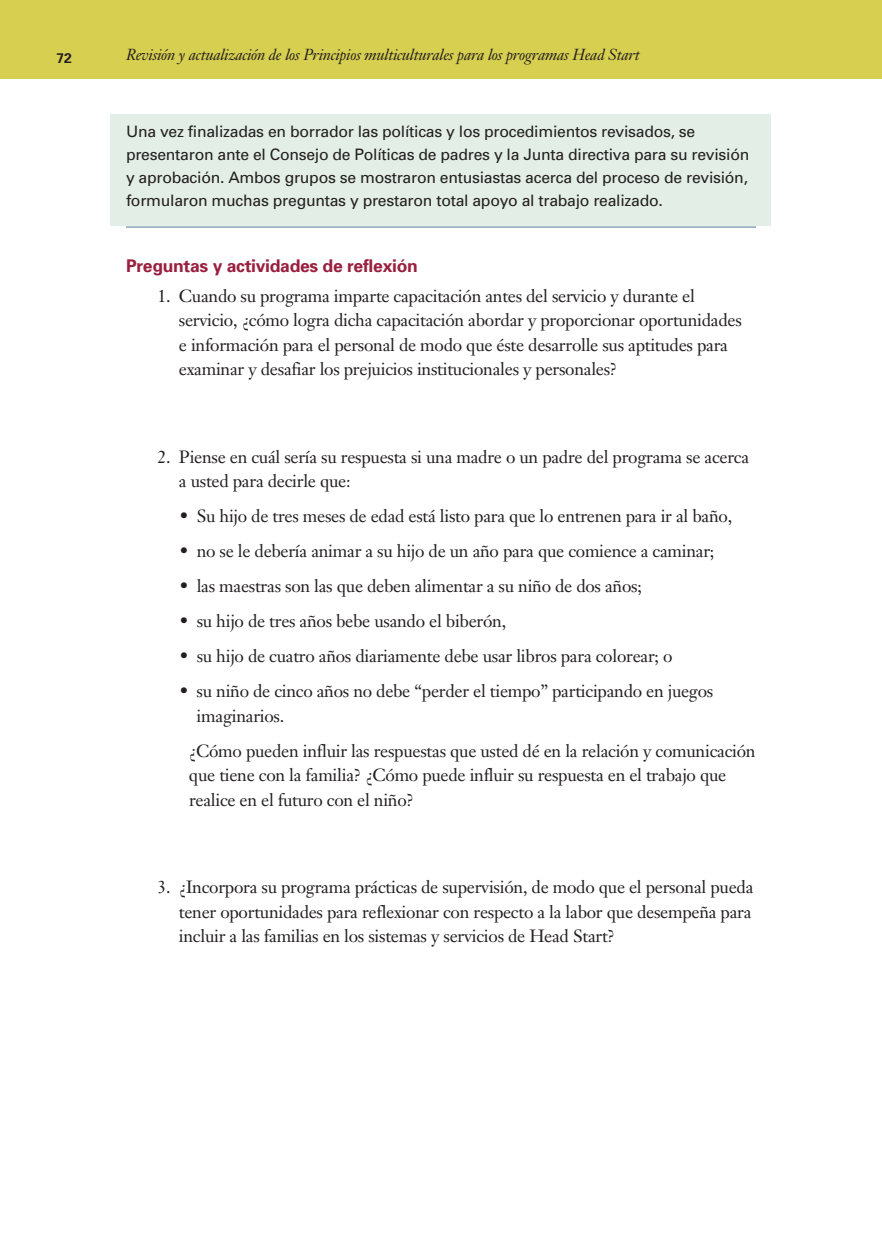
<style>
.page{position:relative;width:882px;height:1260px;background:#fff}
.page>*{position:absolute;margin:0;border:0;box-sizing:border-box;transform-origin:0 0}
.t1{font:17.5px/24.5px "Janson Text";letter-spacing:-.015em;color:#231f20}
.t2{font:700 17.5px "Univers";letter-spacing:-.015em;color:#99203f}
.t3{font:15.75px/22.8px "Univers";letter-spacing:-.015em;color:#231f20}
.t4{font:italic 15.75px "Janson Text";letter-spacing:-.015em;color:#231f20}
.t5{font:700 14px "Univers";color:#231f20}
</style>
<div class="page">
<div style="left:110px;top:114px;width:661px;height:111px;background:#e3efe6"></div>
<div style="left:0;top:0;width:882px;height:79px;background:#d7cf50"></div>
<hr style="left:126px;top:227px;width:630px;height:1px;background:#4e7992">
<p class="t5" style="left:57px;top:53px;width:17px">72</p>
<p class="t4" style="left:126px;top:49px;width:515px">Revisión y actualización de los Principios multiculturales para los programas Head Start</p>
<p class="t3" style="left:126px;top:122px;width:625px">Una vez finalizadas en borrador las políticas y los procedimientos revisados, se presentaron ante el Consejo de Políticas de padres y la Junta directiva para su revisión y aprobación. Ambos grupos se mostraron entusiastas acerca del proceso de revisión, formularon muchas preguntas y prestaron total apoyo al trabajo realizado.</p>
<h2 class="t2" style="left:126px;top:259px;width:293px">Preguntas y actividades de reflexión</h2>
<p class="t1" style="left:179px;top:285px;width:564px;text-indent:-21px">1. Cuando su programa imparte capacitación antes del servicio y durante el servicio, ¿cómo logra dicha capacitación abordar y proporcionar oportunidades e información para el personal de modo que éste desarrolle sus aptitudes para examinar y desafiar los prejuicios institucionales y personales?</p>
<p class="t1" style="left:179px;top:446px;width:572px;text-indent:-21px">2. Piense en cuál sería su respuesta si una madre o un padre del programa se acerca a usted para decirle que:</p>
<p class="t1" style="left:179px;top:506px;width:554px">• Su hijo de tres meses de edad está listo para que lo entrenen para ir al baño,</p>
<p class="t1" style="left:179px;top:541px;width:537px">• no se le debería animar a su hijo de un año para que comience a caminar;</p>
<p class="t1" style="left:179px;top:576px;width:464px">• las maestras son las que deben alimentar a su niño de dos años;</p>
<p class="t1" style="left:179px;top:611px;width:328px">• su hijo de tres años bebe usando el biberón,</p>
<p class="t1" style="left:179px;top:646px;width:495px">• su hijo de cuatro años diariamente debe usar libros para colorear; o</p>
<p class="t1" style="left:197px;top:681px;width:518px;text-indent:-17px">• su niño de cinco años no debe “perder el tiempo” participando en juegos imaginarios.</p>
<p class="t1" style="left:189px;top:740px;width:568px">¿Cómo pueden influir las respuestas que usted dé en la relación y comunicación que tiene con la familia? ¿Cómo puede influir su respuesta en el trabajo que realice en el futuro con el niño?</p>
<p class="t1" style="left:179px;top:877px;width:576px;text-align:justify;text-indent:-21px">3. ¿Incorpora su programa prácticas de supervisión, de modo que el personal pueda tener oportunidades para reflexionar con respecto a la labor que desempeña para incluir a las familias en los sistemas y servicios de Head Start?</p>
</div>
